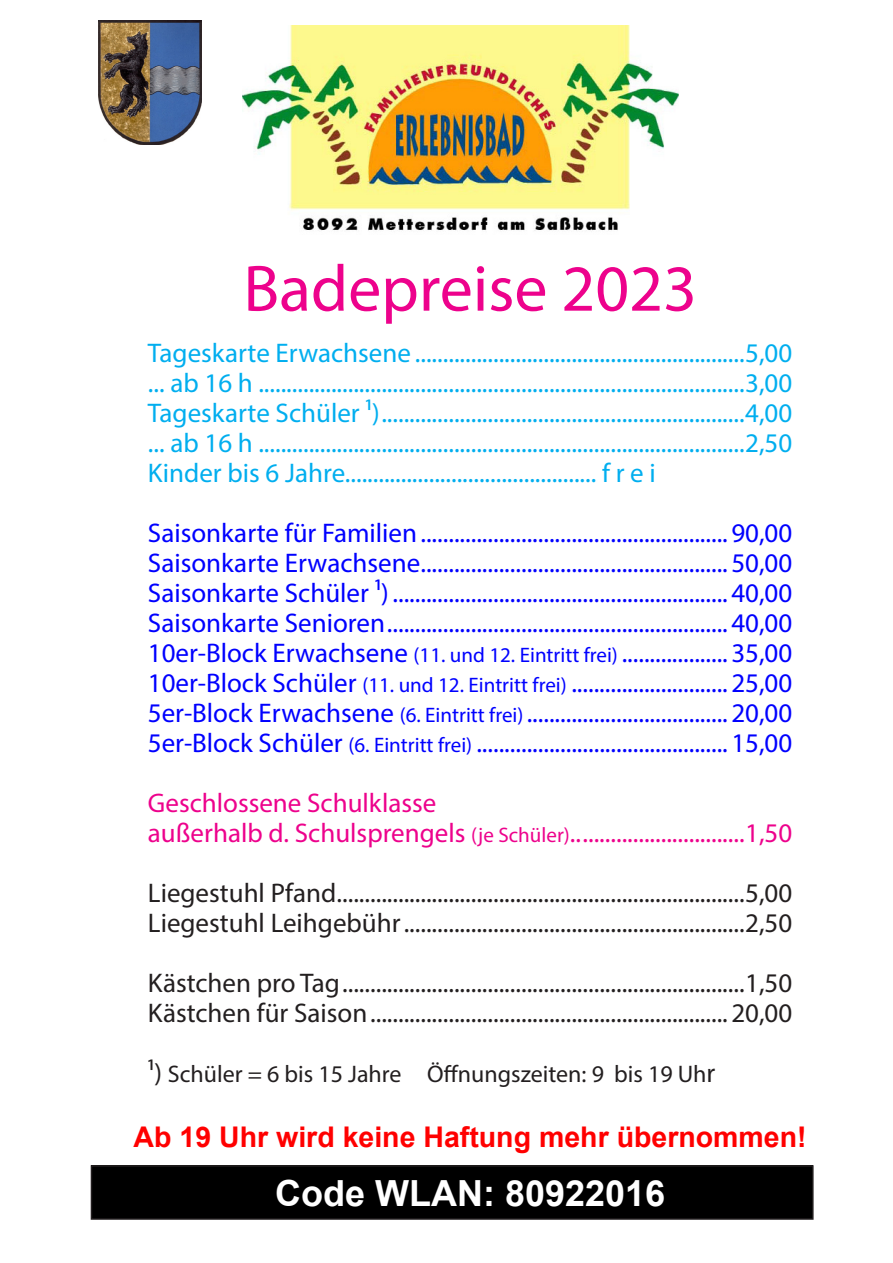
<style>
.page{position:relative;width:893px;height:1263px;background:#fff}
.page>*{position:absolute;margin:0;border:0;box-sizing:border-box;transform-origin:0 0}
.Blocksatz{font:66px "Myriad Pro";color:#ed028c}
.Blocksatz-2{font:700 36px "Arial";color:#fff}
.Blocksatz-3{font:700 28.5px "Arial";color:#f00}
.Blocksatz-4{font:27px "Myriad Pro";color:#00f}
.Blocksatz-5{font:27px "Myriad Pro";color:#00aeef}
.Blocksatz-6{font:27px "Myriad Pro";color:#231f20}
.Blocksatz-7{font:27px "Myriad Pro";color:#ed028c}
.Blocksatz-8{font:24px "Myriad Pro";color:#231f20}
.s1{font-size:21px}
.s2{font-size:27px}
</style>
<div class="page">
<div style="left:91px;top:1166px;width:722px;height:53px;background:#000"></div>
<div style="left:91px;top:1165px;width:723px;height:55px;border:2px solid #231f20"></div>
<img style="left:99px;top:21px;width:102px;height:124px">
<img style="left:242px;top:26px;width:436px;height:205px">
<p class="Blocksatz" style="left:243px;top:248px;width:455px">Badepreise 2023</p>
<p class="Blocksatz-5" style="left:148px;top:337px;width:646px">Tageskarte Erwachsene ...........................................................5,00</p>
<p class="Blocksatz-5" style="left:148px;top:367px;width:646px">... ab 16 h .......................................................................................3,00</p>
<p class="Blocksatz-5" style="left:148px;top:397px;width:646px">Tageskarte Schüler ¹).................................................................4,00</p>
<p class="Blocksatz-5" style="left:148px;top:427px;width:646px">... ab 16 h .......................................................................................2,50</p>
<p class="Blocksatz-5" style="left:148px;top:457px;width:509px">Kinder bis 6 Jahre............................................. f r e i</p>
<p class="Blocksatz-4" style="left:148px;top:517px;width:646px">Saisonkarte für Familien.......................................................90,00</p>
<p class="Blocksatz-4" style="left:148px;top:547px;width:646px">Saisonkarte Erwachsene.......................................................50,00</p>
<p class="Blocksatz-4" style="left:148px;top:577px;width:646px">Saisonkarte Schüler ¹)............................................................40,00</p>
<p class="Blocksatz-4" style="left:148px;top:607px;width:646px">Saisonkarte Senioren.............................................................40,00</p>
<p class="Blocksatz-4" style="left:148px;top:637px;width:646px">10er-Block Erwachsene <span class="s1">(11. und 12. Eintritt frei)</span> ...................35,00</p>
<p class="Blocksatz-4" style="left:148px;top:667px;width:646px">10er-Block Schüler <span class="s1">(11. und 12. Eintritt frei)</span> ............................25,00</p>
<p class="Blocksatz-4" style="left:148px;top:697px;width:646px">5er-Block Erwachsene <span class="s1">(6. Eintritt frei)</span> ....................................20,00</p>
<p class="Blocksatz-4" style="left:148px;top:727px;width:646px">5er-Block Schüler <span class="s1">(6. Eintritt frei)</span> .............................................15,00</p>
<p class="Blocksatz-7" style="left:148px;top:787px;width:290px">Geschlossene Schulklasse</p>
<p class="Blocksatz-7" style="left:148px;top:817px;width:646px">außerhalb d. Schulsprengels <span class="s1">(je Schüler)</span>...............................1,50</p>
<p class="Blocksatz-6" style="left:148px;top:877px;width:646px">Liegestuhl Pfand.........................................................................5,00</p>
<p class="Blocksatz-6" style="left:148px;top:907px;width:646px">Liegestuhl Leihgebühr.............................................................2,50</p>
<p class="Blocksatz-6" style="left:148px;top:967px;width:646px">Kästchen pro Tag........................................................................1,50</p>
<p class="Blocksatz-6" style="left:148px;top:997px;width:646px">Kästchen für Saison................................................................20,00</p>
<p class="Blocksatz-8" style="left:148px;top:1059px;width:569px"><span class="s2">¹)</span> Schüler = 6 bis 15 Jahre Öffnungszeiten: 9 bis 19 Uh<span class="s2">r</span></p>
<p class="Blocksatz-3" style="left:134px;top:1116px;width:675px">Ab 19 Uhr wird keine Haftung mehr übernommen!</p>
<p class="Blocksatz-2" style="left:275px;top:1168px;width:392px">Code WLAN: 80922016</p>
</div>
